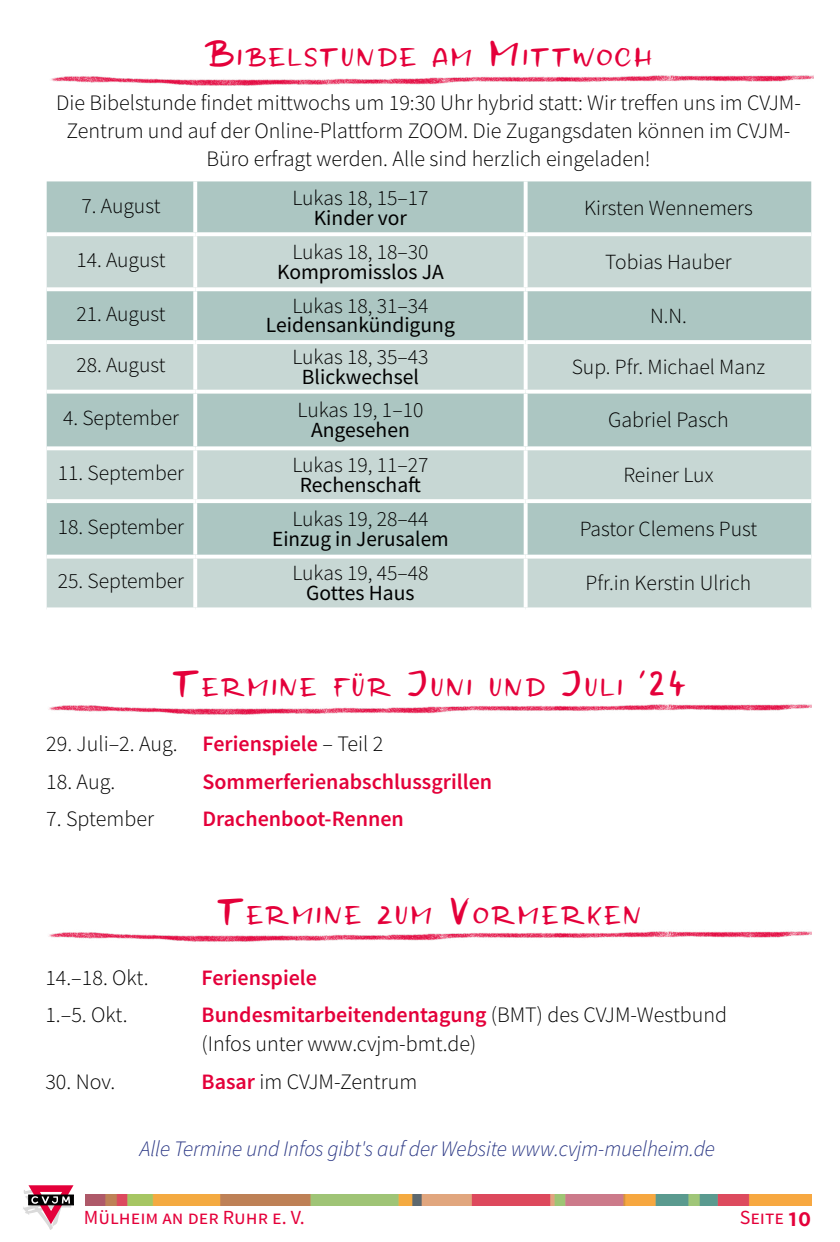
<style>
.page{position:relative;width:840px;height:1242px;background:#fff}
.page>*{position:absolute;margin:0;border:0;box-sizing:border-box;transform-origin:0 0}
.Fließtext{font:300 22px/28px "Source Sans Pro";color:#000;text-align:center}
.Fließtext-2{font:600 22px "Source Sans Pro";color:#e4003a}
.Frage{font:italic 300 22px "Source Sans Pro";letter-spacing:-.005em;color:#283583}
.Bibelstunde{font:300 22px "Source Sans Pro";color:#000}
.Bibelstunde-2{font:300 21.6px "Source Sans Pro";color:#000}
.Bibelstunde-3{font:21.6px "Source Sans Pro";color:#000}
.t1{font:20px "Source Sans Pro";color:#e4003a}
.Headline_klein{font:19.6px "Los Banditos Sans";letter-spacing:.07em;color:#e4003a;scale:1.1 1}
.s1{font-size:28px}
.s2{font-weight:600;color:#e4003a}
.s3{font-weight:300;color:#000}
.s4{font-weight:600;font-size:26px}
</style>
<div class="page">
<svg style="left:23px;top:1185px;width:50px;height:45px"></svg>
<img style="left:85px;top:1195px;width:726px;height:10px">
<div style="left:47px;top:181px;width:763px;height:51px;background:#acc6c2"></div>
<svg style="left:47px;top:236px;width:763px;height:371px;background:#bbcfcc"></svg>
<svg style="left:193px;top:181px;width:4px;height:51px"></svg>
<svg style="left:523px;top:181px;width:4px;height:51px"></svg>
<svg style="left:47px;top:232px;width:148px;height:1px"></svg>
<svg style="left:195px;top:232px;width:330px;height:4px"></svg>
<svg style="left:193px;top:236px;width:4px;height:51px"></svg>
<svg style="left:525px;top:232px;width:285px;height:4px"></svg>
<svg style="left:523px;top:236px;width:4px;height:51px"></svg>
<svg style="left:47px;top:287px;width:148px;height:4px"></svg>
<svg style="left:195px;top:287px;width:330px;height:4px"></svg>
<svg style="left:193px;top:291px;width:4px;height:49px"></svg>
<svg style="left:525px;top:287px;width:285px;height:4px"></svg>
<svg style="left:523px;top:291px;width:4px;height:49px"></svg>
<hr style="left:47px;top:340px;width:148px;height:4px;background:#fff">
<hr style="left:195px;top:340px;width:330px;height:4px;background:#fff">
<svg style="left:193px;top:344px;width:4px;height:46px"></svg>
<hr style="left:525px;top:340px;width:285px;height:4px;background:#fff">
<svg style="left:523px;top:344px;width:4px;height:46px"></svg>
<hr style="left:47px;top:390px;width:148px;height:3px;background:#fff">
<hr style="left:195px;top:390px;width:330px;height:3px;background:#fff">
<svg style="left:193px;top:393px;width:4px;height:53px"></svg>
<hr style="left:525px;top:390px;width:285px;height:3px;background:#fff">
<svg style="left:523px;top:393px;width:4px;height:53px"></svg>
<svg style="left:47px;top:446px;width:148px;height:4px"></svg>
<svg style="left:195px;top:446px;width:330px;height:4px"></svg>
<svg style="left:193px;top:450px;width:4px;height:49px"></svg>
<svg style="left:525px;top:446px;width:285px;height:4px"></svg>
<svg style="left:523px;top:450px;width:4px;height:49px"></svg>
<hr style="left:47px;top:499px;width:148px;height:4px;background:#fff">
<hr style="left:195px;top:499px;width:330px;height:4px;background:#fff">
<svg style="left:193px;top:503px;width:4px;height:51px"></svg>
<hr style="left:525px;top:499px;width:285px;height:4px;background:#fff">
<svg style="left:523px;top:503px;width:4px;height:51px"></svg>
<svg style="left:47px;top:554px;width:148px;height:4px"></svg>
<svg style="left:195px;top:554px;width:330px;height:4px"></svg>
<svg style="left:193px;top:558px;width:4px;height:49px"></svg>
<svg style="left:525px;top:554px;width:285px;height:4px"></svg>
<svg style="left:523px;top:558px;width:4px;height:49px"></svg>
<svg style="left:47px;top:607px;width:148px;height:1px"></svg>
<svg style="left:195px;top:607px;width:330px;height:2px"></svg>
<svg style="left:525px;top:607px;width:285px;height:2px"></svg>
<img style="left:48px;top:704px;width:763px;height:11px">
<img style="left:50px;top:75px;width:762px;height:11px">
<img style="left:48px;top:931px;width:763px;height:11px">
<p class="Headline_klein" style="left:204px;top:48px;width:407px"><span class="s1">B</span>IBELSTUNDE AM <span class="s1">M</span> ITTWOCH</p>
<p class="Fließtext" style="left:56px;top:88px;width:746px">Die Bibelstunde findet mittwochs um 19:30 Uhr hybrid statt: Wir treffen uns im CVJM-<br>Zentrum und auf der Online-Plattform ZOOM. Die Zugangsdaten können im CVJM-<br>Büro erfragt werden. Alle sind herzlich eingeladen!</p>
<p class="Bibelstunde-2" style="left:81px;top:193px;width:80px">7. August</p>
<p class="Bibelstunde-2" style="left:292px;top:185px;width:138px">Lukas 18, 15–17</p>
<p class="Bibelstunde-3" style="left:313px;top:204px;width:95px">Kinder vor</p>
<p class="Bibelstunde-2" style="left:583px;top:194px;width:170px">Kirsten Wennemers</p>
<p class="Bibelstunde-2" style="left:76px;top:247px;width:91px">14. August</p>
<p class="Bibelstunde-2" style="left:76px;top:300px;width:91px">21. August</p>
<p class="Bibelstunde-2" style="left:76px;top:352px;width:91px">28. August</p>
<p class="Bibelstunde-2" style="left:292px;top:238px;width:138px">Lukas 18, 18–30</p>
<p class="Bibelstunde-3" style="left:277px;top:258px;width:168px">Kompromisslos JA</p>
<p class="Bibelstunde-2" style="left:292px;top:292px;width:138px">Lukas 18, 31–34</p>
<p class="Bibelstunde-3" style="left:266px;top:311px;width:190px">Leidensankündigung</p>
<p class="Bibelstunde-2" style="left:604px;top:248px;width:128px">Tobias Hauber</p>
<p class="Bibelstunde-2" style="left:649px;top:302px;width:38px">N.N.</p>
<p class="Bibelstunde-2" style="left:292px;top:343px;width:138px">Lukas 18, 35–43</p>
<p class="Bibelstunde-3" style="left:302px;top:363px;width:118px">Blickwechsel</p>
<p class="Bibelstunde-2" style="left:571px;top:353px;width:195px">Sup. Pfr. Michael Manz</p>
<p class="Bibelstunde-2" style="left:63px;top:405px;width:117px">4. September</p>
<p class="Bibelstunde-2" style="left:297px;top:397px;width:127px">Lukas 19, 1–10</p>
<p class="Bibelstunde-3" style="left:311px;top:416px;width:100px">Angesehen</p>
<p class="Bibelstunde-2" style="left:58px;top:459px;width:128px">11. September</p>
<p class="Bibelstunde-2" style="left:292px;top:451px;width:138px">Lukas 19, 11–27</p>
<p class="Bibelstunde-3" style="left:300px;top:470px;width:123px">Rechenschaft</p>
<p class="Bibelstunde-2" style="left:58px;top:514px;width:128px">18. September</p>
<p class="Bibelstunde-2" style="left:292px;top:505px;width:138px">Lukas 19, 28–44</p>
<p class="Bibelstunde-3" style="left:272px;top:525px;width:178px">Einzug in Jerusalem</p>
<p class="Bibelstunde-2" style="left:58px;top:568px;width:128px">25. September</p>
<p class="Bibelstunde-2" style="left:292px;top:560px;width:138px">Lukas 19, 45–48</p>
<p class="Bibelstunde-3" style="left:306px;top:579px;width:110px">Gottes Haus</p>
<p class="Bibelstunde" style="left:607px;top:406px;width:122px">Gabriel Pasch</p>
<p class="Bibelstunde-2" style="left:623px;top:461px;width:91px">Reiner Lux</p>
<p class="Bibelstunde-2" style="left:579px;top:515px;width:179px">Pastor Clemens Pust</p>
<p class="Bibelstunde-2" style="left:585px;top:569px;width:167px">Pfr.in Kerstin Ulrich</p>
<p class="Headline_klein" style="left:172px;top:678px;width:469px"><span class="s1">T</span>ERMINE FÜR <span class="s1">J</span>UNI UND <span class="s1">J</span>ULI <span class="s1">'24</span></p>
<p class="Fließtext" style="left:46px;top:730px;width:338px">29. Juli–2. Aug. <span class="s2">Ferienspiele</span> – Teil 2</p>
<p class="Fließtext" style="left:46px;top:767px;width:70px">18. Aug.</p>
<p class="Fließtext-2" style="left:202px;top:767px;width:291px">Sommerferienabschlussgrillen</p>
<p class="Fließtext" style="left:46px;top:804px;width:109px">7. Sptember</p>
<p class="Fließtext-2" style="left:202px;top:804px;width:203px">Drachenboot-Rennen</p>
<p class="Headline_klein" style="left:216px;top:906px;width:388px"><span class="s1">T</span>ERMINE ZUM <span class="s1">V</span>ORMERKEN</p>
<p class="Fließtext" style="left:45px;top:963px;width:105px">14.–18. Okt.</p>
<p class="Fließtext-2" style="left:201px;top:962px;width:117px">Ferienspiele</p>
<p class="Fließtext" style="left:45px;top:1000px;width:84px">1.–5. Okt.</p>
<p class="Fließtext-2" style="left:201px;top:1000px;width:527px">Bundesmitarbeitendentagung <span class="s3">(BMT) des CVJM-Westbund</span></p>
<p class="Fließtext" style="left:201px;top:1030px;width:276px">(Infos unter www.cvjm-bmt.de)</p>
<p class="Fließtext" style="left:45px;top:1067px;width:71px">30. Nov.</p>
<p class="Fließtext" style="left:201px;top:1067px;width:217px"><span class="s2">Basar</span> im CVJM-Zentrum</p>
<p class="Frage" style="left:140px;top:1135px;width:576px">Alle Termine und Infos gibt's auf der Website www.cvjm-muelheim.de</p>
<p class="t1" style="left:84px;top:1204px;width:222px">Mülheim an der Ruhr e. V.</p>
<p class="t1" style="left:739px;top:1205px;width:73px">Seite <span class="s4">10</span></p>
</div>
